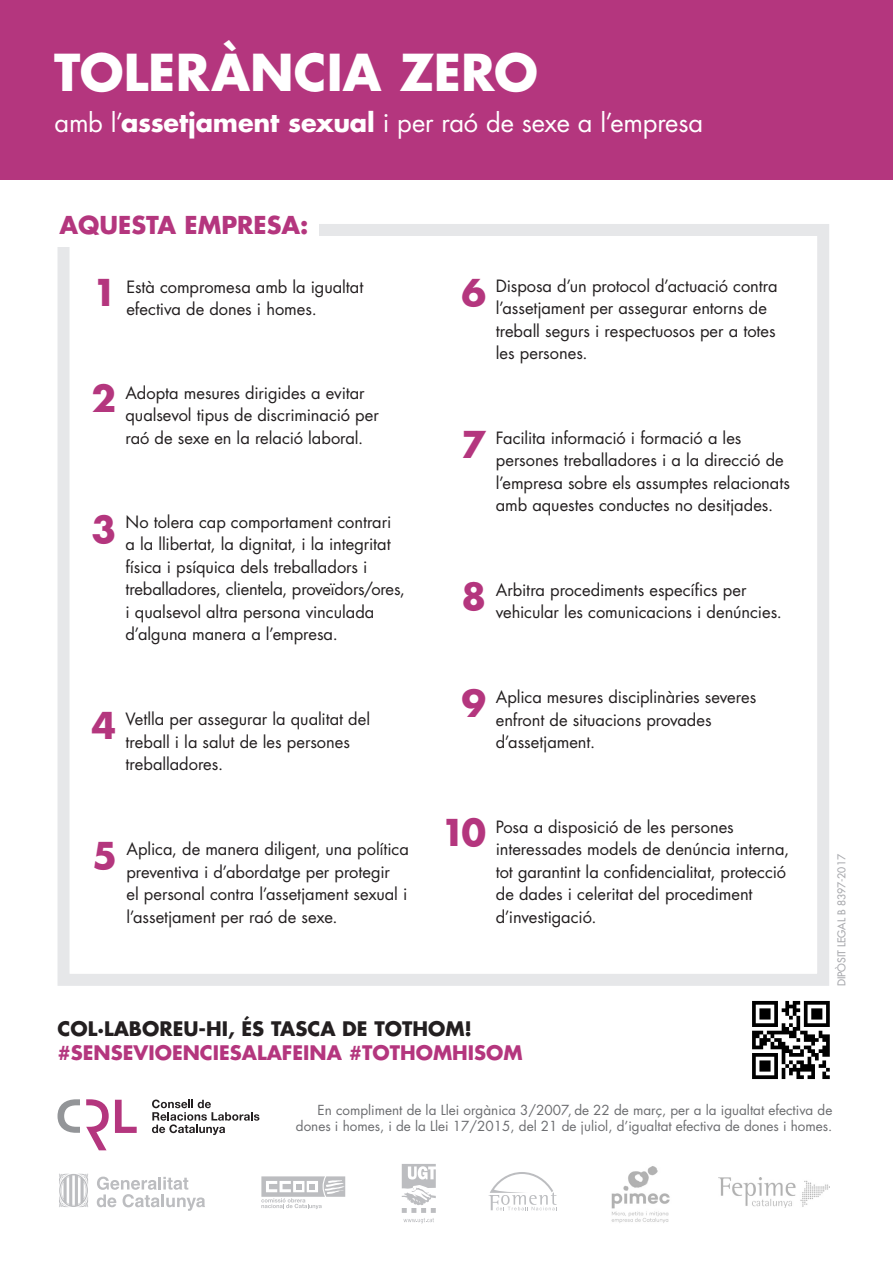
<style>
.page{position:relative;width:893px;height:1263px;background:#fff}
.page>*{position:absolute;margin:0;border:0;box-sizing:border-box;transform-origin:0 0}
.t1{font:700 49.5px "Futura Std";color:#fff}
.t2{font:700 36px "Futura Std";color:#b4367e}
.t3{font:25.5px "Futura Std";letter-spacing:-.01em;color:#fff}
.t4{font:700 24px "Futura Std";color:#b4367e}
.t5{font:700 19.5px "Futura Std";color:#b4367e}
.t6{font:700 19.5px "Futura Std";color:#231f20}
.t7{font:16.5px/22.5px "Futura Std";letter-spacing:-.005em;color:#231f20}
.t8{font:13.5px/16.2px "Futura";color:#6c6d70;text-align:right}
.t9{font:500 10.5px "Futura Std";color:#a8a9ad}
.s1{font-weight:700}
</style>
<div class="page">
<div style="left:0;top:0;width:893px;height:179px;background:#b4367e"></div>
<div style="left:58px;top:224px;width:771px;height:762px;border:12px solid #e6e7e9"></div>
<div style="left:52px;top:220px;width:267px;height:27px;background:#fff"></div>
<svg style="left:152px;top:1099px;width:107px;height:36px"></svg>
<svg style="left:58px;top:1099px;width:22px;height:34px"></svg>
<svg style="left:115px;top:1100px;width:22px;height:33px"></svg>
<svg style="left:86px;top:1099px;width:23px;height:51px"></svg>
<img style="left:611px;top:1166px;width:59px;height:57px">
<svg style="left:488px;top:1172px;width:69px;height:38px"></svg>
<svg style="left:261px;top:1176px;width:84px;height:33px"></svg>
<img style="left:719px;top:1177px;width:110px;height:31px">
<img style="left:752px;top:1000px;width:78px;height:80px">
<svg style="left:402px;top:1164px;width:34px;height:59px"></svg>
<svg style="left:97px;top:1176px;width:108px;height:35px"></svg>
<svg style="left:59px;top:1173px;width:29px;height:34px"></svg>
<p class="t1" style="left:54px;top:40px;width:486px">TOLERÀNCIA ZERO</p>
<p class="t3" style="left:55px;top:106px;width:650px">amb l’<span class="s1">assetjament sexual</span> i per raó de sexe a l’empresa</p>
<p class="t4" style="left:60px;top:209px;width:250px">AQUESTA EMPRESA:</p>
<p class="t2" style="left:93px;top:269px;width:26px">1</p>
<p class="t7" style="left:126px;top:275px;width:238px">Està compromesa amb la igualtat efectiva de dones i homes.</p>
<p class="t7" style="left:496px;top:274px;width:283px">Disposa d’un protocol d’actuació contra l’assetjament per assegurar entorns de treball segurs i respectuosos per a totes les persones.</p>
<p class="t2" style="left:462px;top:269px;width:26px">6</p>
<p class="t2" style="left:92px;top:375px;width:26px">2</p>
<p class="t7" style="left:126px;top:382px;width:255px">Adopta mesures dirigides a evitar qualsevol tipus de discriminació per raó de sexe en la relació laboral.</p>
<p class="t2" style="left:92px;top:505px;width:26px">3</p>
<p class="t7" style="left:126px;top:511px;width:281px">No tolera cap comportament contrari a la llibertat, la dignitat, i la integritat física i psíquica dels treballadors i treballadores, clientela, proveïdors/ores, i qualsevol altra persona vinculada d’alguna manera a l’empresa.</p>
<p class="t2" style="left:92px;top:702px;width:26px">4</p>
<p class="t7" style="left:126px;top:708px;width:246px">Vetlla per assegurar la qualitat del treball i la salut de les persones treballadores.</p>
<p class="t2" style="left:93px;top:831px;width:26px">5</p>
<p class="t7" style="left:126px;top:838px;width:284px">Aplica, de manera diligent, una política preventiva i d’abordatge per protegir<br>el personal contra l’assetjament sexual i l’assetjament per raó de sexe.</p>
<p class="t2" style="left:462px;top:420px;width:26px">7</p>
<p class="t7" style="left:496px;top:427px;width:296px">Facilita informació i formació a les persones treballadores i a la direcció de l’empresa sobre els assumptes relacionats amb aquestes conductes no desitjades.</p>
<p class="t2" style="left:462px;top:573px;width:26px">8</p>
<p class="t7" style="left:496px;top:579px;width:288px">Arbitra procediments específics per vehicular les comunicacions i denúncies.</p>
<p class="t2" style="left:462px;top:679px;width:26px">9</p>
<p class="t7" style="left:496px;top:686px;width:262px">Aplica mesures disciplinàries severes enfront de situacions provades d’assetjament.</p>
<p class="t2" style="left:441px;top:809px;width:47px">10</p>
<p class="t7" style="left:496px;top:815px;width:295px">Posa a disposició de les persones interessades models de denúncia interna, tot garantint la confidencialitat, protecció de dades i celeritat del procediment d’investigació.</p>
<p class="t6" style="left:58px;top:1016px;width:416px">COL·LABOREU-HI, ÉS TASCA DE TOTHOM!</p>
<p class="t5" style="left:58px;top:1039px;width:467px">#SENSEVIOENCIESALAFEINA #TOTHOMHISOM</p>
<p class="t9" style="left:835px;top:986px;width:134px;rotate:-90deg">DIPÒSIT LEGAL B 8397-2017</p>
<p class="t8" style="left:296px;top:1101px;width:538px">En compliment de la Llei orgànica 3/2007, de 22 de març, per a la igualtat efectiva de dones i homes, i de la Llei 17/2015, del 21 de juliol, d’igualtat efectiva de dones i homes.</p>
</div>
